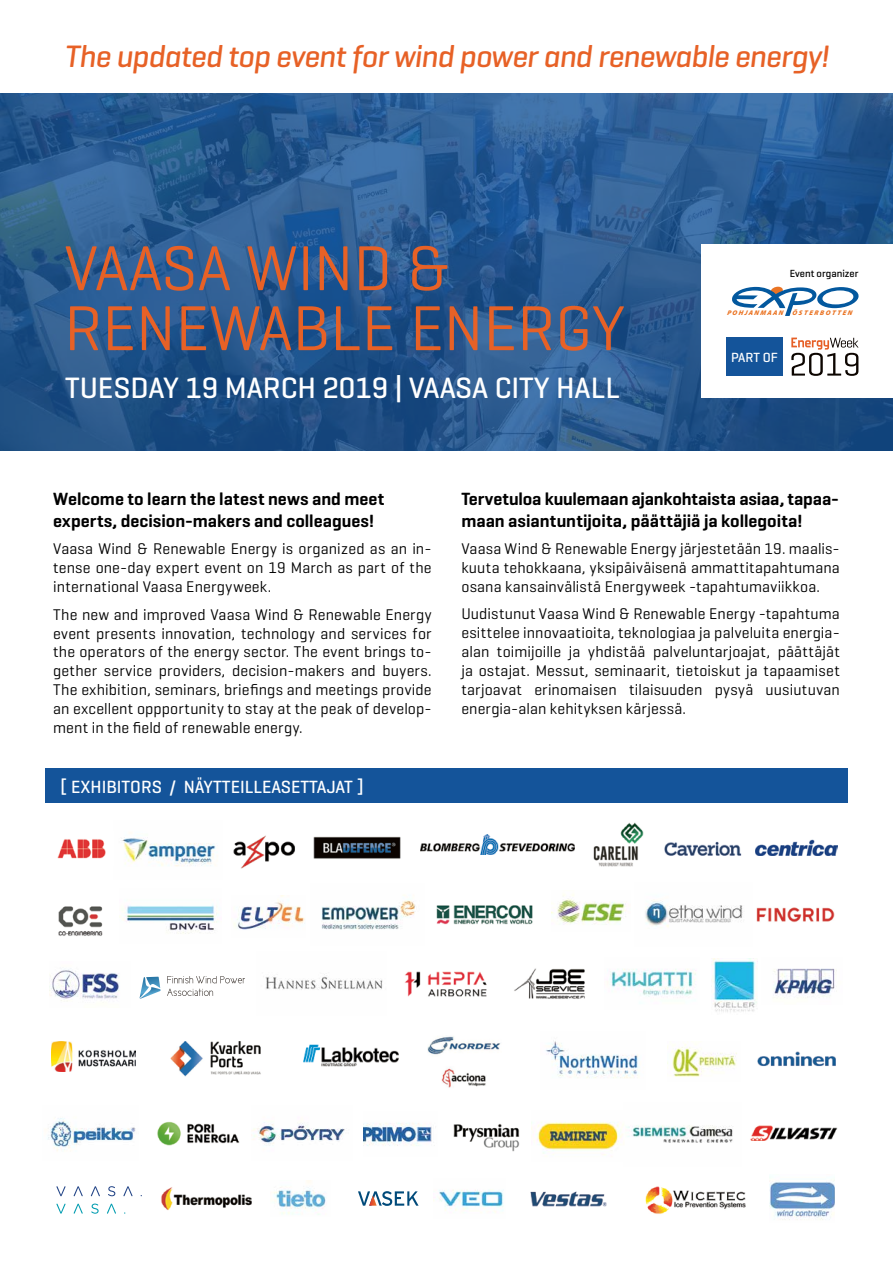
<style>
.page{position:relative;width:893px;height:1263px;background:#fff}
.page>*{position:absolute;margin:0;border:0;box-sizing:border-box;transform-origin:0 0}
.t1{font:64.5px/60px "Geogrotesque";color:#e76126}
.t2{font:italic 500 31.5px "Geogrotesque";letter-spacing:-.025em;color:#e76126}
.t3{font:500 30px "Geogrotesque";color:#fff}
.t4{font:600 18px/21.6px "Geogrotesque";color:#000}
.t5{font:500 18px "Geogrotesque";color:#fff}
.t6{font:15.75px/18.9px "Geogrotesque";letter-spacing:.01em;color:#000;text-align:justify}
.t7{font:500 13.5px "Geogrotesque";color:#fff}
.t8{font:500 10.5px "Geogrotesque";color:#000}
.t9{font:italic 900 6.75px "Myriad Pro";color:#ea7424}
</style>
<div class="page">
<svg style="left:0;top:94px;width:893px;height:357px;background:#285990"></svg>
<img style="left:645px;top:1186px;width:101px;height:28px">
<img style="left:530px;top:1191px;width:77px;height:16px">
<img style="left:439px;top:1190px;width:65px;height:23px">
<img style="left:273px;top:1180px;width:53px;height:35px">
<img style="left:161px;top:1187px;width:91px;height:23px">
<img style="left:750px;top:1125px;width:88px;height:16px">
<img style="left:627px;top:1125px;width:106px;height:18px">
<img style="left:531px;top:1122px;width:93px;height:33px">
<img style="left:453px;top:1124px;width:67px;height:28px">
<img style="left:363px;top:1122px;width:69px;height:24px">
<img style="left:252px;top:1122px;width:93px;height:22px">
<img style="left:157px;top:1121px;width:83px;height:25px">
<img style="left:48px;top:1118px;width:88px;height:33px">
<img style="left:757px;top:1051px;width:79px;height:16px">
<img style="left:670px;top:1044px;width:67px;height:33px">
<img style="left:545px;top:1041px;width:94px;height:37px">
<img style="left:427px;top:1036px;width:74px;height:52px">
<img style="left:756px;top:839px;width:82px;height:16px">
<img style="left:170px;top:1041px;width:91px;height:36px">
<img style="left:773px;top:968px;width:64px;height:31px">
<img style="left:712px;top:958px;width:45px;height:54px">
<img style="left:609px;top:969px;width:87px;height:28px">
<img style="left:404px;top:971px;width:83px;height:26px">
<img style="left:265px;top:974px;width:118px;height:16px">
<img style="left:756px;top:907px;width:79px;height:16px">
<img style="left:645px;top:900px;width:98px;height:27px">
<img style="left:436px;top:905px;width:97px;height:20px">
<img style="left:321px;top:895px;width:94px;height:35px">
<img style="left:234px;top:895px;width:71px;height:35px">
<img style="left:664px;top:841px;width:78px;height:15px">
<img style="left:593px;top:822px;width:51px;height:45px">
<img style="left:421px;top:835px;width:153px;height:20px">
<img style="left:313px;top:836px;width:88px;height:23px">
<img style="left:233px;top:835px;width:62px;height:34px">
<img style="left:122px;top:837px;width:94px;height:30px">
<img style="left:57px;top:839px;width:49px;height:20px">
<svg style="left:358px;top:1191px;width:61px;height:15px"></svg>
<img style="left:119px;top:904px;width:100px;height:30px">
<img style="left:514px;top:968px;width:71px;height:31px">
<div style="left:45px;top:769px;width:803px;height:34px;background:#14549a"></div>
<div style="left:702px;top:244px;width:191px;height:154px;background:#fff"></div>
<svg style="left:791px;top:338px;width:67px;height:38px"></svg>
<div style="left:726px;top:338px;width:57px;height:38px;background:#14549a"></div>
<svg style="left:732px;top:287px;width:126px;height:29px"></svg>
<img style="left:303px;top:1045px;width:96px;height:21px">
<img style="left:552px;top:894px;width:74px;height:31px">
<img style="left:770px;top:1180px;width:65px;height:40px">
<img style="left:58px;top:906px;width:45px;height:30px">
<img style="left:50px;top:969px;width:70px;height:32px">
<svg style="left:139px;top:977px;width:22px;height:22px"></svg>
<svg style="left:167px;top:976px;width:78px;height:7px"></svg>
<svg style="left:167px;top:989px;width:46px;height:7px"></svg>
<svg style="left:56px;top:1186px;width:86px;height:10px"></svg>
<svg style="left:56px;top:1203px;width:69px;height:11px"></svg>
<img style="left:52px;top:1041px;width:84px;height:30px">
<h2 class="t2" style="left:64px;top:37px;width:766px">The updated top event for wind power and renewable energy!</h2>
<h1 class="t1" style="left:64px;top:236px;width:562px">VAASA WIND &amp;<br>RENEWABLE ENERGY</h1>
<h3 class="t3" style="left:65px;top:369px;width:556px">TUESDAY 19 MARCH 2019 | VAASA CITY HALL</h3>
<p class="t8" style="left:790px;top:266px;width:70px">Event organizer</p>
<p class="t9" style="left:727px;top:309px;width:128px">POHJANMAAN ÖSTERBOT TEN</p>
<p class="t7" style="left:731px;top:349px;width:48px">PART OF</p>
<p class="t4" style="left:53px;top:488px;width:333px">Welcome to learn the latest news and meet experts, decision-makers and colleagues!</p>
<p class="t6" style="left:53px;top:539px;width:380px">Vaasa Wind &amp; Renewable Energy is organized as an in&shy;tense one-day expert event on 19 March as part of the international Vaasa Energyweek.</p>
<p class="t6" style="left:53px;top:604px;width:380px">The new and improved Vaasa Wind &amp; Renewable Energy event presents innovation, technology and services for the operators of the energy sector. The event brings to&shy;gether service providers, decision-makers and buyers.<br>The exhibition, seminars, briefings and meetings provide an excellent oppportunity to stay at the peak of develop&shy;ment in the field of renewable energy.</p>
<p class="t5" style="left:60px;top:775px;width:305px">[ EXHIBITORS / NÄYTTEILLEASETTAJAT ]</p>
<p class="t4" style="left:461px;top:488px;width:379px">Tervetuloa kuulemaan ajankohtaista asiaa, tapaa&shy;maan asiantuntijoita, päättäjiä ja kollegoita!</p>
<p class="t6" style="left:461px;top:539px;width:380px">Vaasa Wind &amp; Renewable Energy järjestetään 19. maalis&shy;kuuta tehokkaana, yksipäiväisenä ammattitapahtumana osana kansainvälistä Energyweek -tapahtumaviikkoa.</p>
<p class="t6" style="left:461px;top:604px;width:380px">Uudistunut Vaasa Wind &amp; Renewable Energy -tapahtuma esittelee innovaatioita, teknologiaa ja palveluita energia&shy;alan toimijoille ja yhdistää palveluntarjoajat, päättäjät ja ostajat. Messut, seminaarit, tietoiskut ja tapaamiset tarjoavat erinomaisen tilaisuuden pysyä uusiutuvan energia-alan kehityksen kärjessä.</p>
</div>
